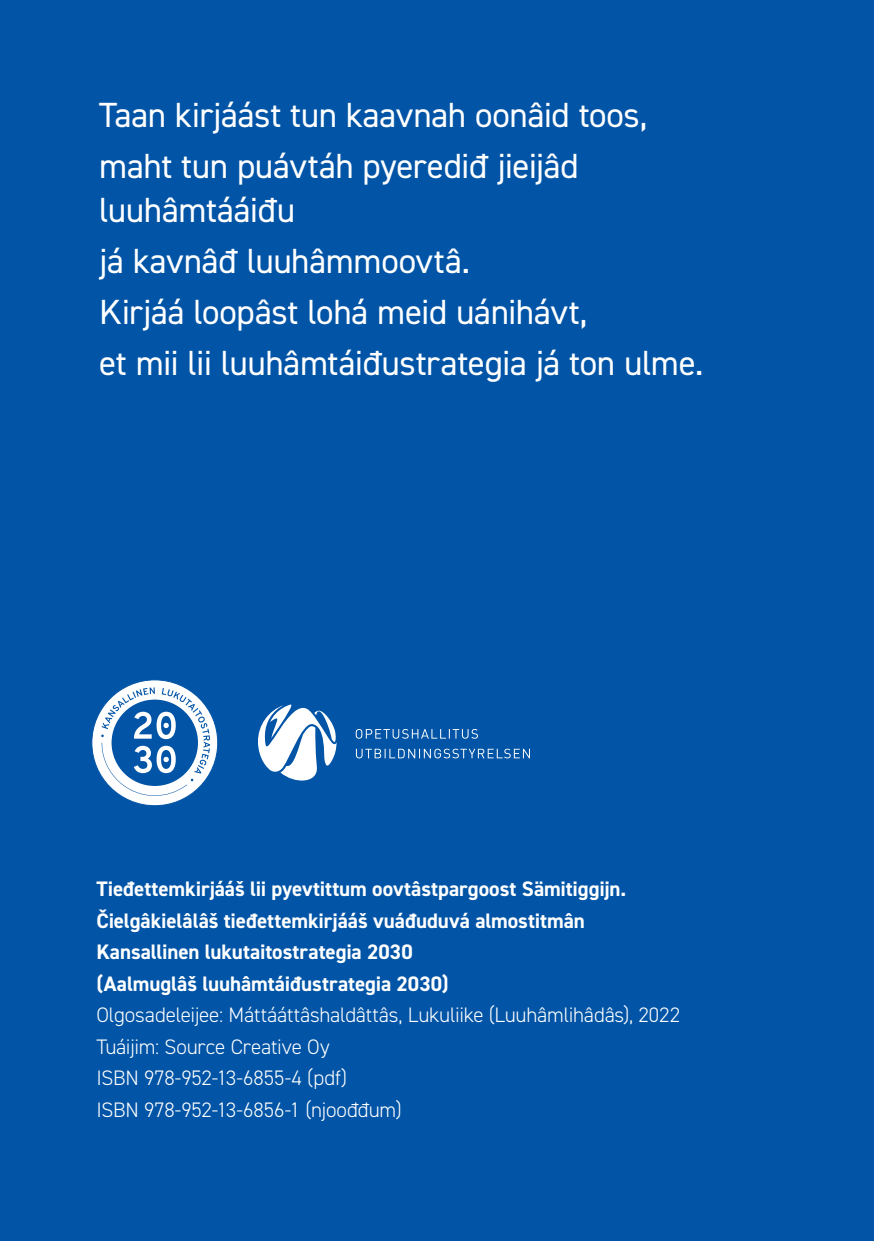
<style>
.page{position:relative;width:874px;height:1241px;background:#fff}
.page>*{position:absolute;margin:0;border:0;box-sizing:border-box;transform-origin:0 0}
.Väliotsikko{font:35px/43.8px "DIN2014";letter-spacing:-.015em;color:#fff}
.ingressi{font:700 21px/31.5px "DIN2014";letter-spacing:-.005em;color:#fff}
.ingressi-2{font:300 21px "DIN2014";letter-spacing:-.01em;color:#fff}
</style>
<div class="page">
<div style="left:0;top:0;width:873px;height:1240px;background:#0154a6"></div>
<svg style="left:356px;top:748px;width:173px;height:10px"></svg>
<svg style="left:355px;top:729px;width:122px;height:9px"></svg>
<svg style="left:258px;top:704px;width:78px;height:77px"></svg>
<svg style="left:91px;top:679px;width:127px;height:127px"></svg>
<p class="Väliotsikko" style="left:99px;top:92px;width:549px">Taan kirjáást tun kaavnah oonâid toos,</p>
<p class="Väliotsikko" style="left:99px;top:143px;width:480px">maht tun puávtáh pyerediđ jieijâd luuhâmtááiđu</p>
<p class="Väliotsikko" style="left:99px;top:238px;width:372px">já kavnâđ luuhâmmoovtâ.</p>
<p class="Väliotsikko" style="left:99px;top:289px;width:489px">Kirjáá loopâst lohá meid uánihávt,</p>
<p class="Väliotsikko" style="left:99px;top:340px;width:605px">et mii lii luuhâmtáiđustrategia já ton ulme.</p>
<p class="ingressi" style="left:96px;top:872px;width:531px">Tieđettemkirjááš lii pyevtittum oovtâstpargoost Sämitiggijn.</p>
<p class="ingressi" style="left:96px;top:904px;width:489px">Čielgâkielâlâš tieđettemkirjááš vuáđuduvá almostitmân<br>Kansallinen lukutaitostrategia 2030<br>(Aalmuglâš luuhâmtáiđustrategia 2030)</p>
<p class="ingressi-2" style="left:96px;top:1002px;width:584px">Olgosadeleijee: Máttááttâshaldâttâs, Lukuliike (Luuhâmlihâdâs), 2022</p>
<p class="ingressi-2" style="left:96px;top:1033px;width:235px">Tuáijim: Source Creative Oy</p>
<p class="ingressi-2" style="left:96px;top:1065px;width:252px">ISBN 978-952-13-6855-4 (pdf)</p>
<p class="ingressi-2" style="left:96px;top:1096px;width:307px">ISBN 978-952-13-6856-1 (njoođđum)</p>
</div>
